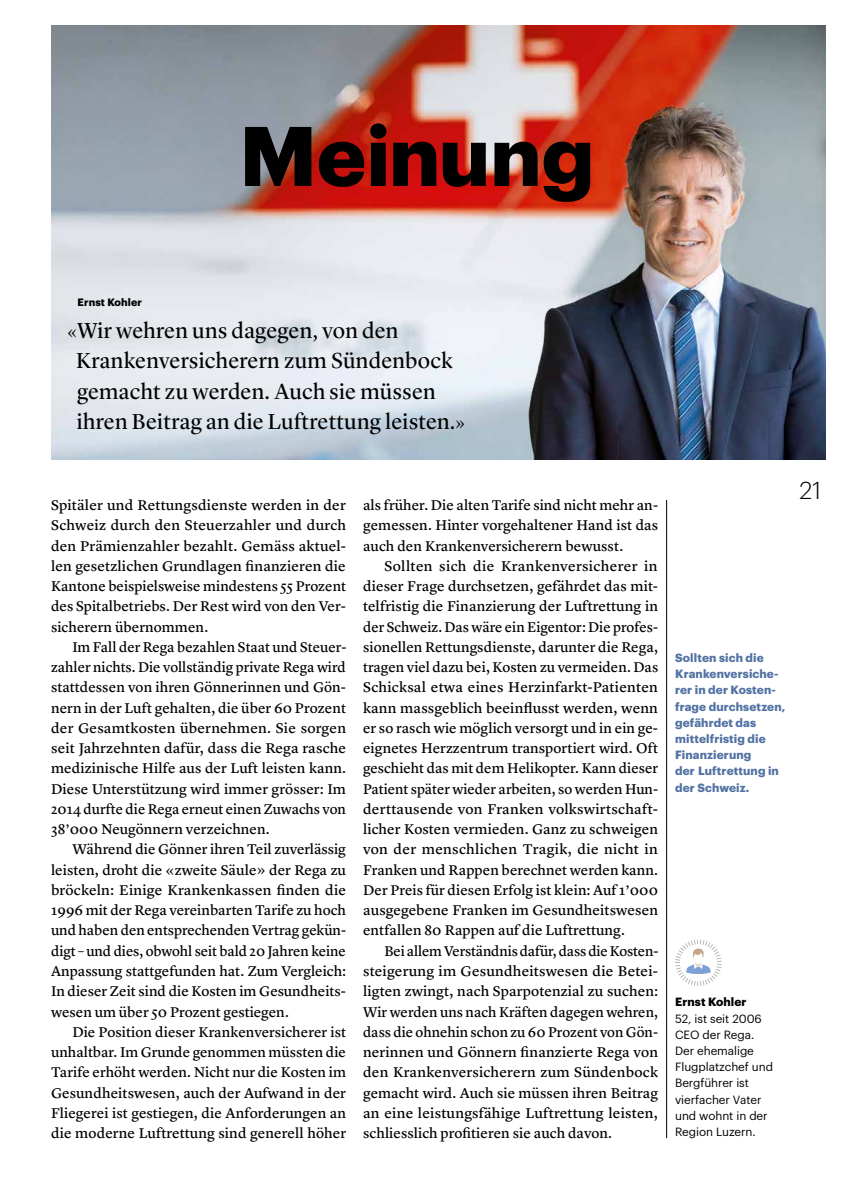
<style>
.page{position:relative;width:851px;height:1191px;background:#fff}
.page>*{position:absolute;margin:0;border:0;box-sizing:border-box;transform-origin:0 0}
.t1{font:700 82.5px "Graphik";letter-spacing:-.005em;color:#000}
.t2{font:300 24px "Graphik";color:#000}
.t3{font:22.5px/30.5px "Lyon Display";letter-spacing:.015em;color:#000}
.t4{font:14.7px/20.2px "Lyon Text Regular No.2";letter-spacing:.005em;color:#000;text-align:justify}
.t5{font:700 11.7px/16.2px "Graphik";letter-spacing:.01em;color:#5272a3}
.t6{font:11.7px/16.2px "Graphik";letter-spacing:-.005em;color:#000}
.t7{font:700 10.5px "Graphik";letter-spacing:.01em;color:#000}
.s1{font-weight:700}
</style>
<div class="page">
<hr style="left:666px;top:500px;width:1px;height:638px;background:#000">
<img style="left:51px;top:26px;width:774px;height:433px">
<svg style="left:675px;top:939px;width:46px;height:47px"></svg>
<h2 class="t1" style="left:239px;top:92px;width:356px">Meinung</h2>
<p class="t7" style="left:78px;top:294px;width:66px">Ernst Kohler</p>
<p class="t3" style="left:76px;top:313px;width:390px;text-indent:-9px">«Wir wehren uns dagegen, von den Krankenversicherern zum Sündenbock gemacht zu werden. Auch sie müssen ihren Beitrag an die Luftrettung leisten.»</p>
<p class="t4" style="left:51px;top:494px;width:296px">Spitäler und Rettungsdienste werden in der Schweiz durch den Steuerzahler und durch den Prämienzahler bezahlt. Gemäss aktuel&shy;len gesetzlichen Grundlagen finanzieren die Kantone beispielsweise mindestens 55 Prozent des Spitalbetriebs. Der Rest wird von den Ver&shy;sicherern übernommen.</p>
<p class="t4" style="left:51px;top:635px;width:296px;text-indent:21px">Im Fall der Rega bezahlen Staat und Steuer&shy;zahler nichts. Die vollständig private Rega wird stattdessen von ihren Gönnerinnen und Gön&shy;nern in der Luft gehalten, die über 60 Prozent der Gesamtkosten übernehmen. Sie sorgen seit Jahrzehnten dafür, dass die Rega rasche medizinische Hilfe aus der Luft leisten kann.<br>Diese Unterstützung wird immer grösser: Im 2014 durfte die Rega erneut einen Zuwachs von 38’000 Neugönnern verzeichnen.</p>
<p class="t4" style="left:51px;top:838px;width:296px;text-indent:21px">Während die Gönner ihren Teil zuverlässig leisten, droht die «zweite Säule» der Rega zu bröckeln: Einige Krankenkassen finden die 1996 mit der Rega vereinbarten Tarife zu hoch und haben den entsprechenden Vertrag gekün&shy;digt – und dies, obwohl seit bald 20 Jahren keine Anpassung stattgefunden hat. Zum Vergleich:<br>In dieser Zeit sind die Kosten im Gesundheits&shy;wesen um über 50 Prozent gestiegen.</p>
<p class="t4" style="left:51px;top:1020px;width:296px;text-indent:21px">Die Position dieser Krankenversicherer ist unhaltbar. Im Grunde genommen müssten die Tarife erhöht werden. Nicht nur die Kosten im Gesundheitswesen, auch der Aufwand in der Fliegerei ist gestiegen, die Anforderungen an die moderne Luftrettung sind generell höher</p>
<p class="t4" style="left:363px;top:494px;width:296px">als früher. Die alten Tarife sind nicht mehr an&shy;gemessen. Hinter vorgehaltener Hand ist das auch den Krankenversicherern bewusst.</p>
<p class="t4" style="left:363px;top:554px;width:296px;text-indent:21px">Sollten sich die Krankenversicherer in dieser Frage durchsetzen, gefährdet das mit&shy;telfristig die Finanzierung der Luftrettung in der Schweiz. Das wäre ein Eigentor: Die profes&shy;sionellen Rettungsdienste, darunter die Rega, tragen viel dazu bei, Kosten zu vermeiden. Das Schicksal etwa eines Herzinfarkt-Patienten kann massgeblich beeinflusst werden, wenn er so rasch wie möglich versorgt und in ein ge&shy;eignetes Herzzentrum transportiert wird. Oft geschieht das mit dem Helikopter. Kann dieser Patient später wieder arbeiten, so werden Hun&shy;derttausende von Franken volkswirtschaft&shy;licher Kosten vermieden. Ganz zu schweigen von der menschlichen Tragik, die nicht in Franken und Rappen berechnet werden kann.<br>Der Preis für diesen Erfolg ist klein: Auf 1’000 ausgegebene Franken im Gesundheitswesen entfallen 80 Rappen auf die Luftrettung.</p>
<p class="t4" style="left:363px;top:939px;width:296px;text-indent:21px">Bei allem Verständnis dafür, dass die Kosten&shy;steigerung im Gesundheitswesen die Betei&shy;ligten zwingt, nach Sparpotenzial zu suchen:<br>Wir werden uns nach Kräften dagegen wehren, dass die ohnehin schon zu 60 Prozent von Gön&shy;nerinnen und Gönnern finanzierte Rega von den Krankenversicherern zum Sündenbock gemacht wird. Auch sie müssen ihren Beitrag an eine leistungsfähige Luftrettung leisten, schliesslich profitieren sie auch davon.</p>
<h2 class="t2" style="left:799px;top:473px;width:23px">21</h2>
<p class="t5" style="left:675px;top:648px;width:112px">Sollten sich die<br>Krankenversiche&shy;rer in der Kosten&shy;frage durchsetzen, gefährdet das mittelfristig die<br>Finanzierung<br>der Luftrettung in der Schweiz.</p>
<p class="t6" style="left:675px;top:993px;width:99px"><span class="s1">Ernst Kohler<br></span>52, ist seit 2006<br>CEO der Rega.<br>Der ehemalige<br>Flugplatzchef und<br>Bergführer ist vierfacher Vater und wohnt in der<br>Region Luzern.</p>
</div>
